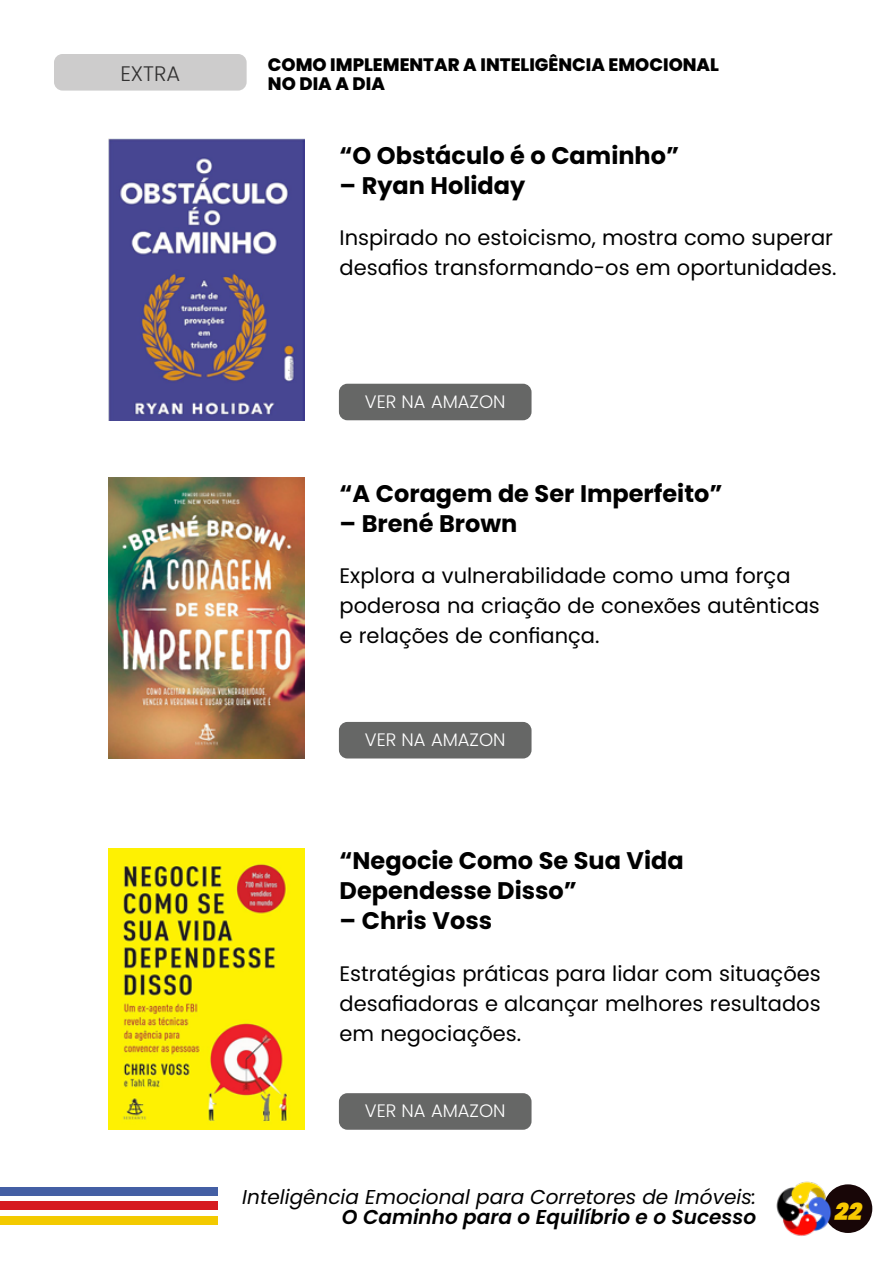
<style>
.page{position:relative;width:893px;height:1263px;background:#fff}
.page>*{position:absolute;margin:0;border:0;box-sizing:border-box;transform-origin:0 0}
.t1{font:700 24px/30px "Poppins";color:#000}
.t2{font:italic 900 24px "Poppins";color:#f9ca00}
.t3{font:21px/30px "Poppins";color:#000}
.t4{font:300 21px "Poppins";color:#333232}
.t5{font:italic 20.1px "Poppins";color:#000}
.t6{font:italic 600 20.1px "Poppins";color:#000}
.t7{font:800 18px/19.5px "Poppins";color:#000}
.t8{font:300 18px "Poppins";color:#fff}
</style>
<div class="page">
<div style="left:824px;top:1184px;width:48px;height:49px;background:#180607;border-radius:50%"></div>
<img style="left:776px;top:1181px;width:61px;height:55px">
<div style="left:0;top:1187px;width:217px;height:8px;background:#445fa4"></div>
<div style="left:0;top:1201px;width:217px;height:9px;background:#d61b20"></div>
<div style="left:0;top:1216px;width:217px;height:8px;background:#f3ca00"></div>
<div style="left:54px;top:54px;width:193px;height:37px;background:#cdcccc;border-radius:9px"></div>
<img style="left:109px;top:139px;width:196px;height:281px">
<img style="left:109px;top:477px;width:196px;height:281px">
<img style="left:109px;top:848px;width:196px;height:281px">
<div style="left:339px;top:384px;width:192px;height:36px;background:#666766;border-radius:9px"></div>
<div style="left:339px;top:722px;width:192px;height:36px;background:#666766;border-radius:9px"></div>
<div style="left:339px;top:1093px;width:192px;height:37px;background:#666766;border-radius:9px"></div>
<p class="t4" style="left:120px;top:62px;width:61px">EXTRA</p>
<p class="t7" style="left:268px;top:55px;width:453px">COMO IMPLEMENTAR A INTELIGÊNCIA EMOCIONAL<br>NO DIA A DIA</p>
<p class="t1" style="left:340px;top:141px;width:341px">“O Obstáculo é o Caminho”</p>
<p class="t1" style="left:340px;top:171px;width:187px">– Ryan Holiday</p>
<p class="t3" style="left:340px;top:223px;width:498px">Inspirado no estoicismo, mostra como superar desafios transformando-os em oportunidades.</p>
<p class="t8" style="left:365px;top:391px;width:142px">VER NA AMAZON</p>
<p class="t1" style="left:340px;top:478px;width:384px">“A Coragem de Ser Imperfeito”</p>
<p class="t1" style="left:340px;top:508px;width:179px">– Brené Brown</p>
<p class="t3" style="left:340px;top:561px;width:482px">Explora a vulnerabilidade como uma força poderosa na criação de conexões autênticas e relações de confiança.</p>
<p class="t8" style="left:365px;top:729px;width:142px">VER NA AMAZON</p>
<p class="t1" style="left:340px;top:846px;width:346px">“Negocie Como Se Sua Vida<br>Dependesse Disso”</p>
<p class="t1" style="left:340px;top:906px;width:154px">– Chris Voss</p>
<p class="t3" style="left:340px;top:958px;width:483px;text-align:justify">Estratégias práticas para lidar com situações desafiadoras e alcançar melhores resultados em negociações.</p>
<p class="t8" style="left:365px;top:1100px;width:142px">VER NA AMAZON</p>
<p class="t5" style="left:242px;top:1185px;width:515px">Inteligência Emocional para Corretores de Imóveis:</p>
<p class="t6" style="left:342px;top:1205px;width:416px">O Caminho para o Equilíbrio e o Sucesso</p>
<p class="t2" style="left:835px;top:1197px;width:29px">22</p>
</div>
